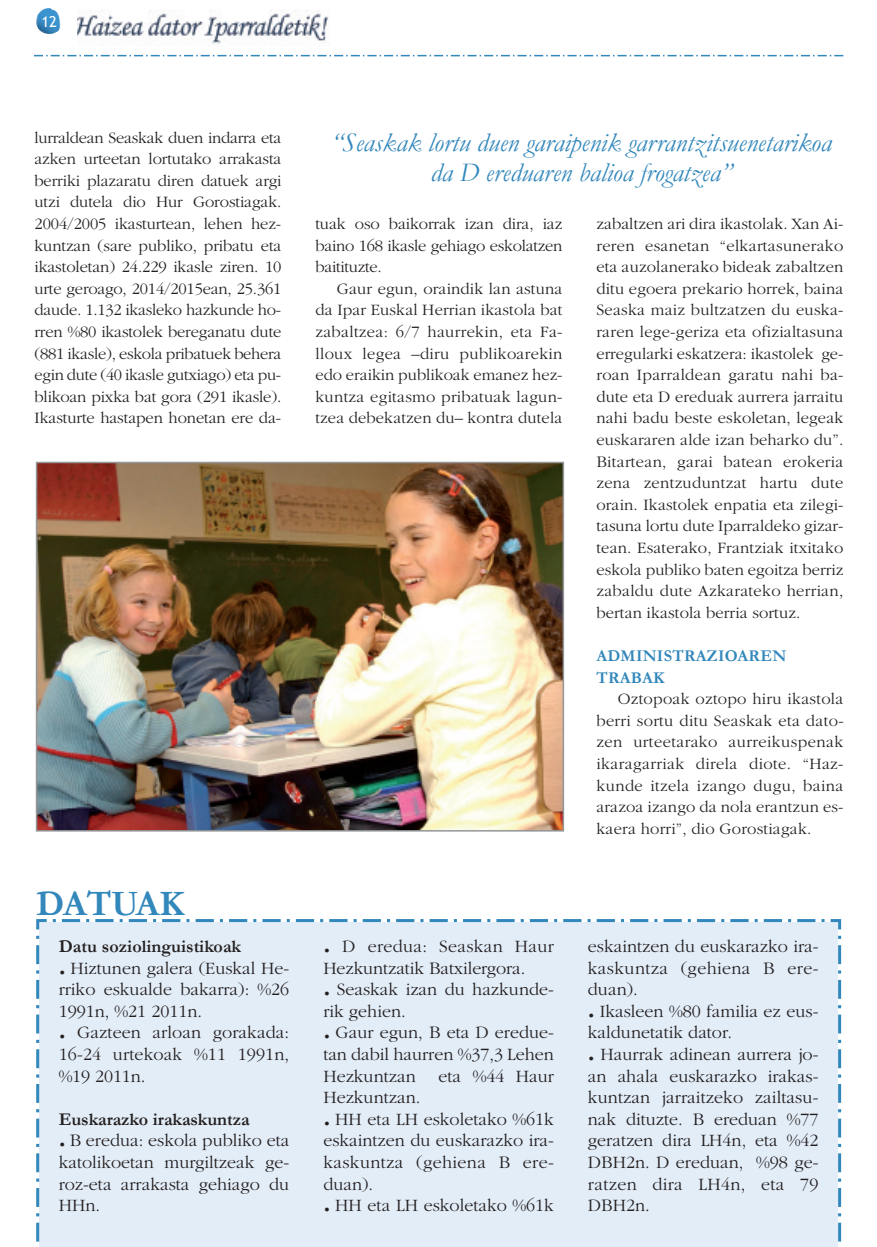
<style>
.page{position:relative;width:877px;height:1247px;background:#fff}
.page>*{position:absolute;margin:0;border:0;box-sizing:border-box;transform-origin:0 0}
.t1{font:700 36px "Garamond";color:#3287bb}
.t2{font:italic 27px/30px "Garamond";color:#3287bb;text-align:center}
.t3{font:300 18px/21.6px "Garamond";color:#231f20}
.t4{font:300 16.5px/21.6px "Garamond";letter-spacing:.01em;color:#231f20;text-align:justify}
.t5{font:700 16.5px/21.6px "Garamond";letter-spacing:.015em;color:#3287bb}
.t6{font:15px "Trebuchet MS";color:#fff}
.s1{font-weight:700}
.s2{font-weight:700;font-size:27px}
</style>
<div class="page">
<img style="left:36px;top:8px;width:24px;height:26px">
<img style="left:77px;top:9px;width:252px;height:37px">
<svg style="left:34px;top:55px;width:809px;height:1px"></svg>
<div style="left:36px;top:919px;width:806px;height:328px;background:#e3edf7"></div>
<img style="left:39px;top:465px;width:522px;height:363px">
<div style="left:36px;top:462px;width:528px;height:369px;border:2px solid #939598"></div>
<p class="t6" style="left:41px;top:13px;width:17px">12</p>
<p class="t4" style="left:34px;top:126px;width:248px">lurraldean Seaskak duen indarra eta azken urteetan lortutako arrakasta berriki plazaratu diren datuek argi utzi dutela dio Hur Gorostiagak.<br>2004/2005 ikasturtean, lehen hez&shy;kuntzan (sare publiko, pribatu eta ikastoletan) 24.229 ikasle ziren. 10 urte geroago, 2014/2015ean, 25.361 daude. 1.132 ikasleko hazkunde ho&shy;rren %80 ikastolek bereganatu dute (881 ikasle), eskola pribatuek behera egin dute (40 ikasle gutxiago) eta pu&shy;blikoan pixka bat gora (291 ikasle).<br>Ikasturte hastapen honetan ere da-</p>
<h1 class="t1" style="left:36px;top:884px;width:149px">DATUAK</h1>
<p class="t3" style="left:59px;top:935px;width:232px"><span class="s1">Datu soziolinguistikoak<br></span><span class="s2">.</span> Hiztunen galera (Euskal He&shy;rriko eskualde bakarra): %26<br>1991n, %21 2011n.<br><span class="s2">.</span> Gazteen arloan gorakada:<br>16-24 urtekoak %11 1991n, %19 2011n.</p>
<p class="t3" style="left:59px;top:1108px;width:232px"><span class="s1">Euskarazko irakaskuntza<br></span><span class="s2">.</span> B eredua: eskola publiko eta katolikoetan murgiltzeak ge&shy;roz-eta arrakasta gehiago du<br>HHn.</p>
<h2 class="t2" style="left:331px;top:128px;width:502px">“Seaskak lortu duen garaipenik garrantzitsuenetarikoa da D ereduaren balioa frogatzea”</h2>
<p class="t4" style="left:315px;top:212px;width:248px">tuak oso baikorrak izan dira, iaz baino 168 ikasle gehiago eskolatzen baitituzte.</p>
<p class="t4" style="left:315px;top:277px;width:249px;text-indent:21px">Gaur egun, oraindik lan astuna da Ipar Euskal Herrian ikastola bat zabaltzea: 6/7 haurrekin, eta Fa&shy;lloux legea –diru publikoarekin edo eraikin publikoak emanez hez&shy;kuntza egitasmo pribatuak lagun&shy;tzea debekatzen du– kontra dutela</p>
<p class="t4" style="left:596px;top:212px;width:249px">zabaltzen ari dira ikastolak. Xan Ai&shy;reren esanetan “elkartasunerako eta auzolanerako bideak zabaltzen ditu egoera prekario horrek, baina Seaska maiz bultzatzen du euska&shy;raren lege-geriza eta ofizialtasuna erregularki eskatzera: ikastolek ge&shy;roan Iparraldean garatu nahi ba&shy;dute eta D ereduak aurrera jarraitu nahi badu beste eskoletan, legeak euskararen alde izan beharko du”.<br>Bitartean, garai batean erokeria zena zentzuduntzat hartu dute orain. Ikastolek enpatia eta zilegi&shy;tasuna lortu dute Iparraldeko gizar&shy;tean. Esaterako, Frantziak itxitako eskola publiko baten egoitza berriz zabaldu dute Azkarateko herrian, bertan ikastola berria sortuz.</p>
<p class="t5" style="left:596px;top:645px;width:191px">ADMInISTRAZIOAREn<br>TRABAK</p>
<p class="t4" style="left:596px;top:688px;width:249px;text-indent:21px">Oztopoak oztopo hiru ikastola berri sortu ditu Seaskak eta dato&shy;zen urteetarako aurreikuspenak ikaragarriak direla diote. “Haz&shy;kunde itzela izango dugu, baina arazoa izango da nola erantzun es&shy;kaera horri”, dio Gorostiagak.</p>
<p class="t3" style="left:323px;top:935px;width:232px"><span class="s2">.</span> D eredua: Seaskan Haur<br>Hezkuntzatik Batxilergora.<br><span class="s2">.</span> Seaskak izan du hazkunde&shy;rik gehien.<br><span class="s2">.</span> Gaur egun, B eta D eredue&shy;tan dabil haurren %37,3 Lehen<br>Hezkuntzan</p>
<p class="t3" style="left:439px;top:1064px;width:117px">eta %44 Haur</p>
<p class="t3" style="left:323px;top:1086px;width:232px">Hezkuntzan.<br><span class="s2">.</span> HH eta LH eskoletako %61k eskaintzen du euskarazko ira&shy;kaskuntza (gehiena B ere&shy;duan).<br><span class="s2">.</span> HH eta LH eskoletako %61k</p>
<p class="t3" style="left:588px;top:935px;width:232px">eskaintzen du euskarazko ira&shy;kaskuntza (gehiena B ere&shy;duan).<br><span class="s2">.</span> Ikasleen %80 familia ez eus&shy;kaldunetatik dator.<br><span class="s2">.</span> Haurrak adinean aurrera jo&shy;an ahala euskarazko irakas&shy;kuntzan jarraitzeko zailtasu&shy;nak dituzte. B ereduan %77 geratzen dira LH4n, eta %42<br>DBH2n. D ereduan, %98 ge&shy;ratzen dira LH4n, eta 79<br>DBH2n.</p>
</div>
